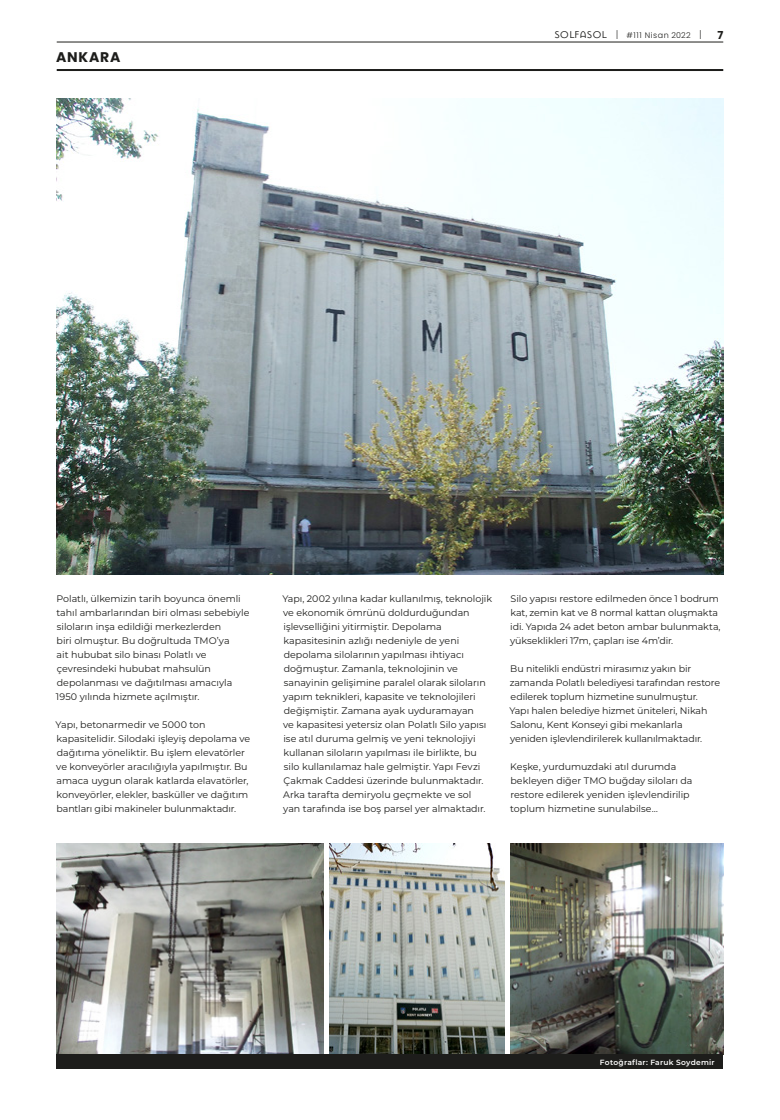
<style>
.page{position:relative;width:780px;height:1120px;background:#fff}
.page>*{position:absolute;margin:0;border:0;box-sizing:border-box;transform-origin:0 0}
.P-align-left{font:700 14px "Poppins";letter-spacing:.055em;color:#1d1d1b}
.t1{font:700 11px "Poppins";color:#1d1d1b}
.P-text{font:9.5px/14px "Montserrat";letter-spacing:-.005em;color:#1d1d1b}
.t2{font:300 8px "Poppins";letter-spacing:.065em;color:#1d1d1b}
.P-foto-info{font:600 7.5px "Montserrat";letter-spacing:.03em;color:#fff}
.s1{font-family:"Mason Sans";font-weight:400;font-size:11px}
.s2{font-size:10px}
</style>
<div class="page">
<hr style="left:57px;top:42px;width:666px;height:1px;background:#1d1d1b">
<hr style="left:57px;top:69px;width:666px;height:2px;background:#1d1d1b">
<img style="left:57px;top:98px;width:666px;height:476px">
<img style="left:57px;top:843px;width:266px;height:211px">
<img style="left:510px;top:843px;width:213px;height:211px">
<img style="left:329px;top:843px;width:175px;height:211px">
<div style="left:57px;top:1054px;width:666px;height:14px;background:#1d1d1b"></div>
<p class="P-align-left" style="left:56px;top:49px;width:66px">ANKARA</p>
<p class="t2" style="left:554px;top:30px;width:149px"><span class="s1">SOLFASOL</span> <span class="s2">|</span> #111 Nisan 2022 <span class="s2">|</span></p>
<p class="t1" style="left:717px;top:28px;width:7px">7</p>
<p class="P-text" style="left:56px;top:591px;width:195px">Polatlı, ülkemizin tarih boyunca önemli tahıl ambarlarından biri olması sebebiyle siloların inşa edildiği merkezlerden<br>biri olmuştur. Bu doğrultuda TMO’ya<br>ait hububat silo binası Polatlı ve çevresindeki hububat mahsulün depolanması ve dağıtılması amacıyla 1950 yılında hizmete açılmıştır.</p>
<p class="P-text" style="left:56px;top:717px;width:196px">Yapı, betonarmedir ve 5000 ton kapasitelidir. Silodaki işleyiş depolama ve dağıtıma yöneliktir. Bu işlem elevatörler ve konveyörler aracılığıyla yapılmıştır. Bu amaca uygun olarak katlarda elavatörler, konveyörler, elekler, basküller ve dağıtım bantları gibi makineler bulunmaktadır.</p>
<p class="P-text" style="left:282px;top:591px;width:211px">Yapı, 2002 yılına kadar kullanılmış, teknolojik ve ekonomik ömrünü doldurduğundan işlevselliğini yitirmiştir. Depolama kapasitesinin azlığı nedeniyle de yeni depolama silolarının yapılması ihtiyacı doğmuştur. Zamanla, teknolojinin ve sanayinin gelişimine paralel olarak siloların yapım teknikleri, kapasite ve teknolojileri değişmiştir. Zamana ayak uyduramayan<br>ve kapasitesi yetersiz olan Polatlı Silo yapısı ise atıl duruma gelmiş ve yeni teknolojiyi kullanan siloların yapılması ile birlikte, bu silo kullanılamaz hale gelmiştir. Yapı Fevzi Çakmak Caddesi üzerinde bulunmaktadır.<br>Arka tarafta demiryolu geçmekte ve sol<br>yan tarafında ise boş parsel yer almaktadır.</p>
<p class="P-text" style="left:510px;top:591px;width:212px">Silo yapısı restore edilmeden önce 1 bodrum kat, zemin kat ve 8 normal kattan oluşmakta idi. Yapıda 24 adet beton ambar bulunmakta, yükseklikleri 17m, çapları ise 4m’dir.</p>
<p class="P-text" style="left:509px;top:661px;width:212px">Bu nitelikli endüstri mirasımız yakın bir zamanda Polatlı belediyesi tarafından restore edilerek toplum hizmetine sunulmuştur.<br>Yapı halen belediye hizmet üniteleri, Nikah Salonu, Kent Konseyi gibi mekanlarla yeniden işlevlendirilerek kullanılmaktadır.</p>
<p class="P-text" style="left:510px;top:759px;width:184px">Keşke, yurdumuzdaki atıl durumda bekleyen diğer TMO buğday siloları da restore edilerek yeniden işlevlendirilip toplum hizmetine sunulabilse…</p>
<p class="P-foto-info" style="left:600px;top:1056px;width:116px">Fotoğraflar: Faruk Soydemir</p>
</div>
